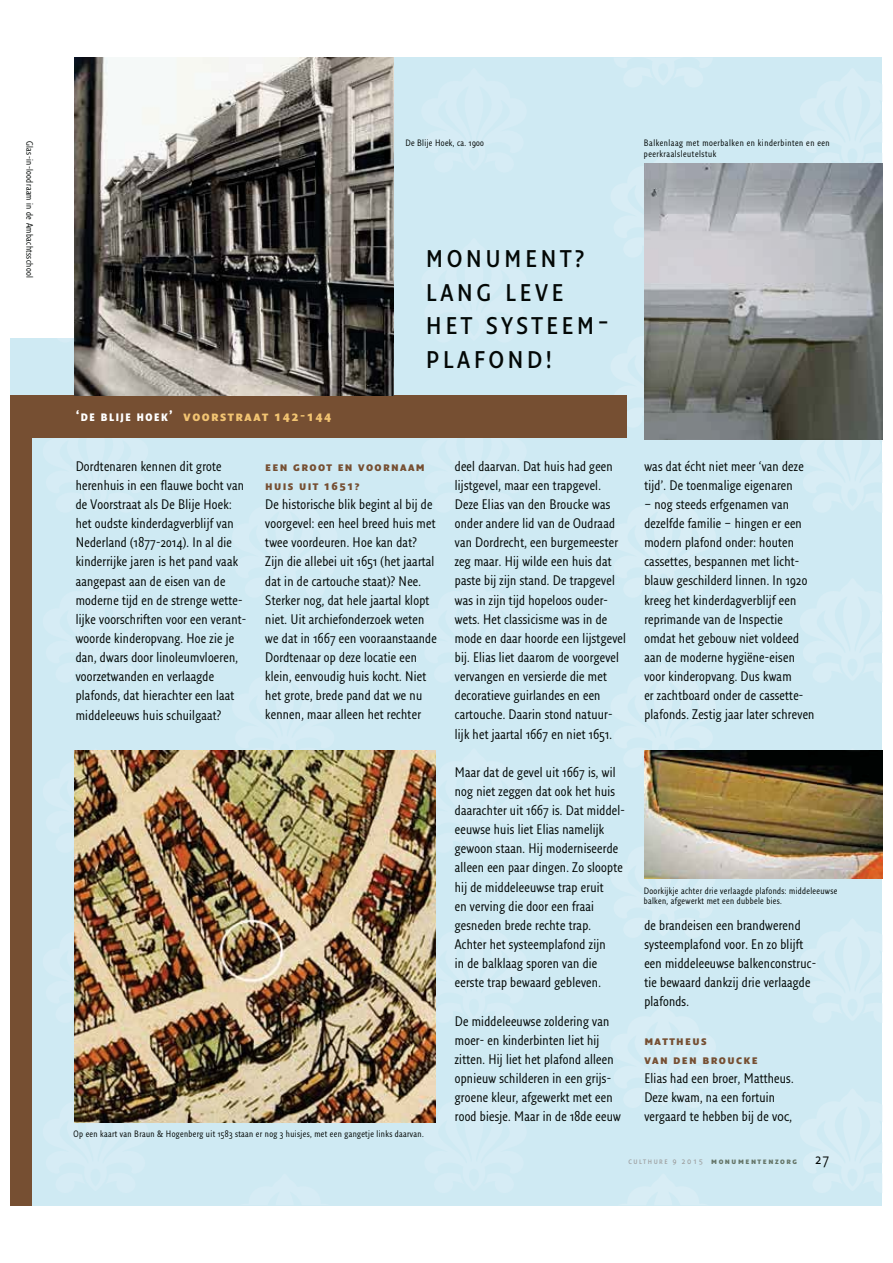
<style>
.page{position:relative;width:893px;height:1263px;background:#fff}
.page>*{position:absolute;margin:0;border:0;box-sizing:border-box;transform-origin:0 0}
.t1{font:33.75px/33.8px "Fresco Sans Con";letter-spacing:.1em;color:#030806}
.t2{font:700 15px "Fresco Sans Con";letter-spacing:.1em;color:#f2c472}
.t3{font:13.5px/19.2px "Fresco Sans Con";letter-spacing:.02em;color:#030806}
.t4{font:700 13.5px/19.2px "Fresco Sans Con";letter-spacing:.1em;color:#764f32}
.t5{font:9px/10.6px "Fresco Sans Con";letter-spacing:.04em;color:#030806}
.t6{font:9px/10.6px "Fresco Sans Con";letter-spacing:.06em;color:#030806}
.t7{font:700 9px "Fresco Sans Con";letter-spacing:.17em;color:#657568}
.s1{font-weight:900;color:#fff}
.s2{font-weight:900;font-size:10.5px;color:#fff}
.s3{font-weight:400;color:#9a9999}
.s4{font-weight:400;font-size:15px;color:#030806}
</style>
<div class="page">
<div style="left:10px;top:57px;width:872px;height:1148px;background:#cfeaf3"></div>
<svg style="left:74px;top:1122px;width:75px;height:1px"></svg>
<svg style="left:644px;top:878px;width:72px;height:1px"></svg>
<img style="left:74px;top:750px;width:362px;height:372px">
<div style="left:10px;top:395px;width:22px;height:810px;background:#764f32"></div>
<div style="left:10px;top:57px;width:64px;height:281px;background:#fff"></div>
<svg style="left:799px;top:163px;width:83px;height:1px"></svg>
<svg style="left:644px;top:163px;width:72px;height:1px"></svg>
<img style="left:644px;top:750px;width:238px;height:128px">
<div style="left:10px;top:395px;width:617px;height:43px;background:#764f32"></div>
<img style="left:644px;top:164px;width:238px;height:276px">
<img style="left:74px;top:57px;width:319px;height:338px">
<p class="t5" style="left:34px;top:141px;width:139px;rotate:90deg">Glas-in-loodraam in de Ambachtsschool</p>
<p class="t5" style="left:405px;top:139px;width:80px">De Blije Hoek, ca. 1900</p>
<p class="t6" style="left:644px;top:139px;width:187px">Balkenlaag met moerbalken en kinderbinten en een peerkraal sleutelstuk</p>
<p class="t2" style="left:76px;top:406px;width:257px"><span class="s1">‘</span><span class="s2">DE BLIJE HOEK</span><span class="s1">’</span> voorstraat 142-144</p>
<h1 class="t1" style="left:426px;top:242px;width:184px">monument? lang leve het systeem&shy;plafond!</h1>
<p class="t3" style="left:76px;top:458px;width:172px">Dordtenaren kennen dit grote herenhuis in een flauwe bocht van de Voorstraat als De Blije Hoek: het oudste kinderdagverblijf van<br>Nederland (1877-2014). In al die kinderrijke jaren is het pand vaak aangepast aan de eisen van de moderne tijd en de strenge wette&shy;lijke voorschriften voor een verant&shy;woorde kinderopvang. Hoe zie je dan, dwars door linoleumvloeren, voorzetwanden en verlaagde plafonds, dat hierachter een laat middeleeuws huis schuilgaat?</p>
<p class="t4" style="left:265px;top:456px;width:161px">een groot en voornaam huis uit 1651?</p>
<p class="t3" style="left:265px;top:496px;width:173px">De historische blik begint al bij de voorgevel: een heel breed huis met twee voordeuren. Hoe kan dat?<br>Zijn die allebei uit 1651 (het jaartal dat in de cartouche staat)? Nee.<br>Sterker nog, dat hele jaartal klopt niet. Uit archiefonderzoek weten we dat in 1667 een vooraanstaande Dordtenaar op deze locatie een klein, eenvoudig huis kocht. Niet het grote, brede pand dat we nu kennen, maar alleen het rechter</p>
<p class="t5" style="left:74px;top:1130px;width:352px">Op een kaart van Braun &amp; Hogenberg uit 1583 staan er nog 3 huisjes, met een gangetje links daarvan.</p>
<p class="t3" style="left:455px;top:458px;width:173px">deel daarvan. Dat huis had geen lijstgevel, maar een trapgevel.<br>Deze Elias van den Broucke was onder andere lid van de Oudraad van Dordrecht, een burgemeester zeg maar. Hij wilde een huis dat paste bij zijn stand. De trapgevel was in zijn tijd hopeloos ouder&shy;wets. Het classicisme was in de mode en daar hoorde een lijstgevel bij. Elias liet daarom de voorgevel vervangen en versierde die met decoratieve guirlandes en een cartouche. Daarin stond natuur - lijk het jaartal 1667 en niet 1651.</p>
<p class="t3" style="left:455px;top:764px;width:172px">Maar dat de gevel uit 1667 is, wil nog niet zeggen dat ook het huis daarachter uit 1667 is. Dat middel&shy;eeuwse huis liet Elias namelijk gewoon staan. Hij moderniseerde alleen een paar dingen. Zo sloopte hij de middeleeuwse trap eruit<br>en verving die door een fraai gesneden brede rechte trap.<br>Achter het systeemplafond zijn<br>in de balklaag sporen van die eerste trap bewaard gebleven.</p>
<p class="t3" style="left:455px;top:1013px;width:167px">De middeleeuwse zoldering van moer- en kinderbinten liet hij zitten. Hij liet het plafond alleen opnieuw schilderen in een grijs&shy;groene kleur, afgewerkt met een rood biesje. Maar in de 18de eeuw</p>
<p class="t3" style="left:644px;top:458px;width:161px">was dat écht niet meer ‘van deze tijd’. De toenmalige eigenaren</p>
<p class="t3" style="left:644px;top:496px;width:172px">– nog steeds erfgenamen van dezelfde familie – hingen er een modern plafond onder: houten cassettes, bespannen met licht&shy;blauw geschilderd linnen. In 1920 kreeg het kinderdagverblijf een reprimande van de Inspectie omdat het gebouw niet voldeed aan de moderne hygiëne-eisen voor kinderopvang. Dus kwam<br>er zachtboard onder de cassette&shy;plafonds. Zestig jaar later schreven</p>
<p class="t5" style="left:644px;top:886px;width:195px">Doorkijkje achter drie verlaagde plafonds: middeleeuwse balken, afgewerkt met een dubbele bies.</p>
<p class="t3" style="left:644px;top:917px;width:173px">de brandeisen een brandwerend systeemplafond voor. En zo blijft een middeleeuwse balkenconstruc&shy;tie bewaard dankzij drie verlaagde plafonds.</p>
<p class="t4" style="left:644px;top:1030px;width:115px">mattheus<br>van den broucke</p>
<p class="t3" style="left:644px;top:1070px;width:151px">Elias had een broer, Mattheus.<br>Deze kwam, na een fortuin vergaard te hebben bij de voc,</p>
<p class="t7" style="left:628px;top:1155px;width:202px"><span class="s3">culthure 9 2015</span> monumentenzorg <span class="s4">27</span></p>
</div>
